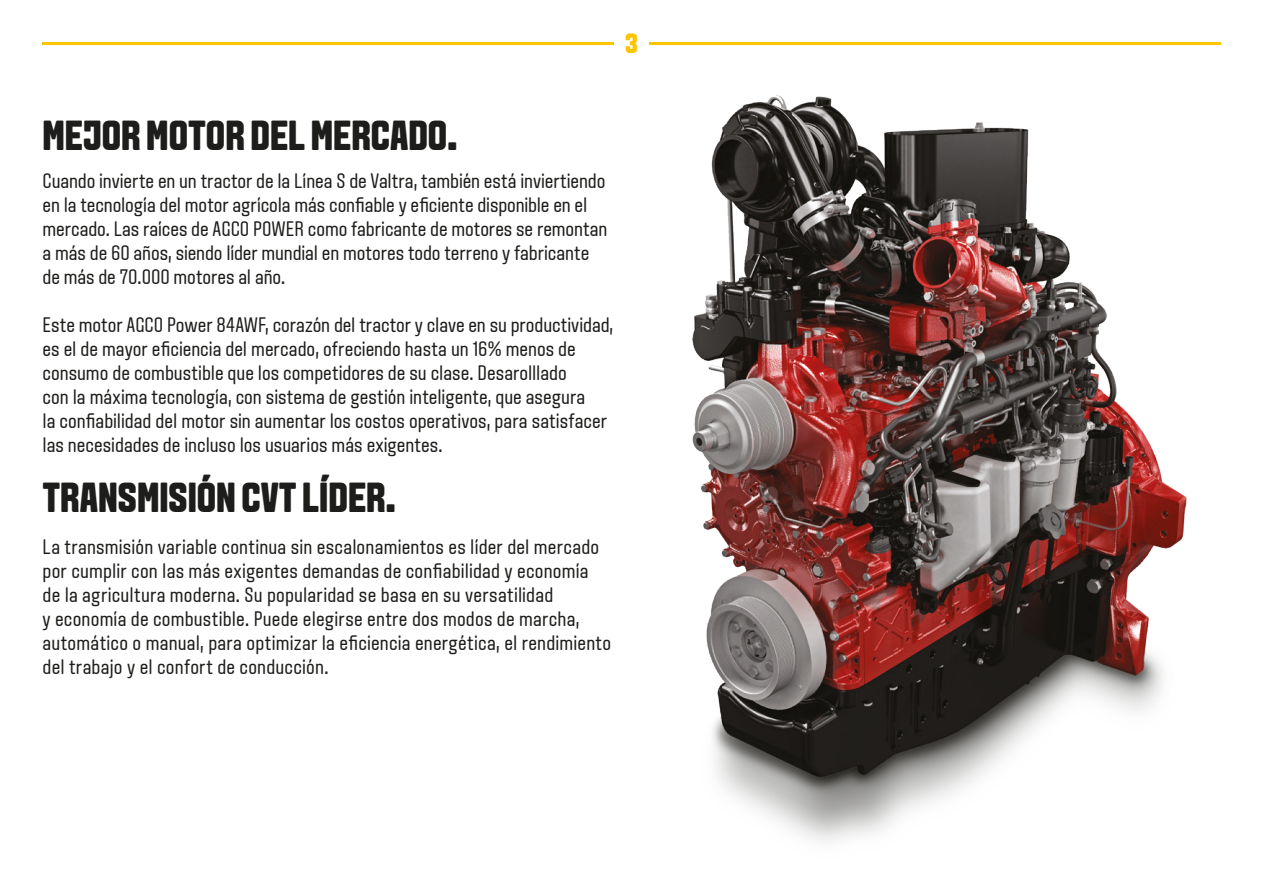
<style>
.page{position:relative;width:1263px;height:893px;background:#fff}
.page>*{position:absolute;margin:0;border:0;box-sizing:border-box;transform-origin:0 0}
.t1{font:800 42px "VALTRA Aveny T";color:#1d1d1b}
.t2{font:800 27.9px "VALTRA Aveny T";color:#fdc400}
.t3{font:21px/24px "VALTRA Aveny T";letter-spacing:.005em;color:#1d1d1b}
</style>
<div class="page">
<hr style="left:648px;top:43px;width:572px;height:2px;background:#fdc400">
<hr style="left:43px;top:43px;width:571px;height:2px;background:#fdc400">
<img style="left:692px;top:95px;width:495px;height:747px">
<h2 class="t2" style="left:625px;top:28px;width:14px">3</h2>
<h1 class="t1" style="left:42px;top:112px;width:416px">MEJOR MOTOR DEL MERCADO.</h1>
<p class="t3" style="left:43px;top:169px;width:566px">Cuando invierte en un tractor de la Línea S de Valtra, también está inviertiendo en la tecnología del motor agrícola más confiable y eficiente disponible en el mercado. Las raíces de AGCO POWER como fabricante de motores se remontan a más de 60 años, siendo líder mundial en motores todo terreno y fabricante de más de 70.000 motores al año.</p>
<p class="t3" style="left:43px;top:313px;width:572px">Este motor AGCO Power 84AWF, corazón del tractor y clave en su productividad, es el de mayor eficiencia del mercado, ofreciendo hasta un 16% menos de consumo de combustible que los competidores de su clase. Desarolllado<br>con la máxima tecnología, con sistema de gestión inteligente, que asegura<br>la confiabilidad del motor sin aumentar los costos operativos, para satisfacer las necesidades de incluso los usuarios más exigentes.</p>
<h1 class="t1" style="left:42px;top:475px;width:355px">TRANSMISIÓN CVT LÍDER.</h1>
<p class="t3" style="left:43px;top:535px;width:570px">La transmisión variable continua sin escalonamientos es líder del mercado por cumplir con las más exigentes demandas de confiabilidad y economía de la agricultura moderna. Su popularidad se basa en su versatilidad<br>y economía de combustible. Puede elegirse entre dos modos de marcha, automático o manual, para optimizar la eficiencia energética, el rendimiento del trabajo y el confort de conducción.</p>
</div>
